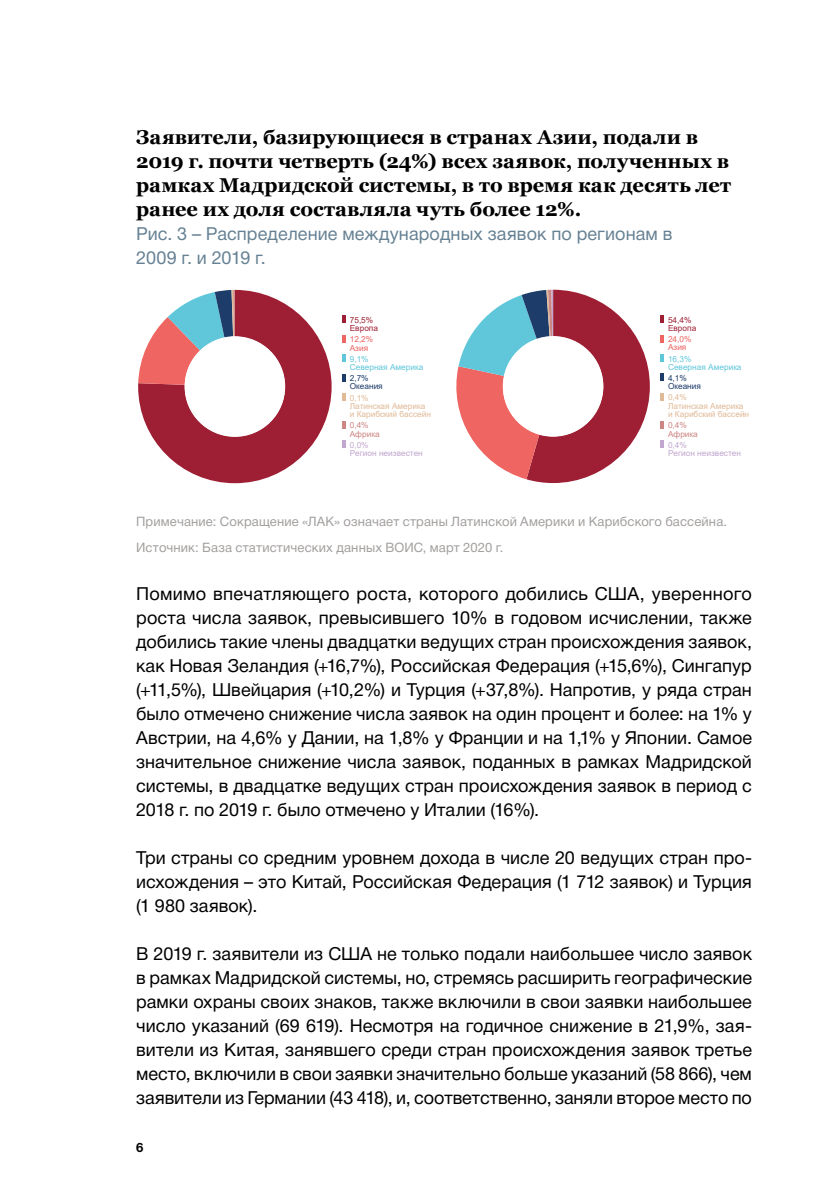
<style>
.page{position:relative;width:840px;height:1191px;background:#fff}
.page>*{position:absolute;margin:0;border:0;box-sizing:border-box;transform-origin:0 0}
.t1{font:700 20px/24px "Georgia";color:#000}
.t2{font:18px/24px "Helvetica Neue Cyr";color:#000;text-align:justify}
.t3{font:18px/24px "Helvetica Neue Cyr";letter-spacing:.005em;color:#668193}
.t4{font:13px/26px "Helvetica Neue Cyr";letter-spacing:.01em;color:#a29f9d}
.t5{font:700 13px "Helvetica Neue Cyr";color:#000}
.t6{font:8.2px/8.2px "Arial";color:#e0ba97}
.t7{font:8.2px/8.2px "Arial";color:#c1a7ce}
.t8{font:8.2px/8.2px "Arial";color:#60c7db}
.t9{font:8.2px/8.2px "Arial";color:#9e1f33}
.t10{font:8.2px/8.2px "Arial";color:#1e3c6a}
.t11{font:8.2px/8.2px "Arial";color:#cc8683}
.t12{font:8.2px/8.2px "Arial";color:#ee6562}
</style>
<div class="page">
<svg style="left:456px;top:289px;width:194px;height:195px"></svg>
<div style="left:503px;top:336px;width:99px;height:100px;background:#fff;border-radius:50%"></div>
<svg style="left:660px;top:315px;width:3px;height:7px"></svg>
<svg style="left:660px;top:335px;width:3px;height:7px"></svg>
<svg style="left:660px;top:354px;width:3px;height:7px"></svg>
<svg style="left:660px;top:374px;width:3px;height:7px"></svg>
<svg style="left:660px;top:393px;width:3px;height:7px"></svg>
<svg style="left:660px;top:421px;width:3px;height:7px"></svg>
<svg style="left:660px;top:441px;width:3px;height:7px"></svg>
<svg style="left:138px;top:289px;width:194px;height:195px"></svg>
<div style="left:185px;top:336px;width:100px;height:100px;background:#fff;border-radius:50%"></div>
<svg style="left:342px;top:316px;width:3px;height:7px"></svg>
<svg style="left:342px;top:335px;width:3px;height:7px"></svg>
<svg style="left:342px;top:355px;width:3px;height:7px"></svg>
<svg style="left:342px;top:374px;width:3px;height:7px"></svg>
<svg style="left:342px;top:393px;width:3px;height:7px"></svg>
<svg style="left:342px;top:421px;width:3px;height:7px"></svg>
<svg style="left:342px;top:441px;width:3px;height:7px"></svg>
<p class="t1" style="left:136px;top:124px;width:596px">Заявители, базирующиеся в странах Азии, подали в 2019 г. почти четверть (24%) всех заявок, полученных в рамках Мадридской системы, в то время как десять лет ранее их доля составляла чуть более 12%.</p>
<p class="t3" style="left:136px;top:222px;width:537px">Рис. 3 – Распределение международных заявок по регионам в<br>2009 г. и 2019 г.</p>
<p class="t9" style="left:349px;top:316px;width:30px">75,5%<br>Европа</p>
<p class="t12" style="left:349px;top:335px;width:25px">12,2%<br>Азия</p>
<p class="t8" style="left:349px;top:355px;width:75px">9,1%<br>Северная Америка</p>
<p class="t10" style="left:349px;top:374px;width:34px">2,7%<br>Океания</p>
<p class="t6" style="left:349px;top:393px;width:83px">0,1%<br>Латинская Америка и Карибский бассейн</p>
<p class="t11" style="left:349px;top:421px;width:31px">0,4%<br>Африка</p>
<p class="t7" style="left:349px;top:441px;width:75px">0,0%<br>Регион неизвестен</p>
<p class="t9" style="left:667px;top:315px;width:30px">54,4%<br>Европа</p>
<p class="t12" style="left:667px;top:335px;width:25px">24,0%<br>Азия</p>
<p class="t8" style="left:667px;top:354px;width:75px">16,3%<br>Северная Америка</p>
<p class="t10" style="left:667px;top:374px;width:34px">4,1%<br>Океания</p>
<p class="t6" style="left:667px;top:393px;width:83px">0,4%<br>Латинская Америка и Карибский бассейн</p>
<p class="t11" style="left:667px;top:421px;width:31px">0,4%<br>Африка</p>
<p class="t7" style="left:667px;top:441px;width:75px">0,4%<br>Регион неизвестен</p>
<p class="t4" style="left:136px;top:509px;width:592px">Примечание: Сокращение «ЛАК» означает страны Латинской Америки и Карибского бассейна.<br>Источник: База статистических данных ВОИС, март 2020 г.</p>
<p class="t2" style="left:136px;top:582px;width:617px">Помимо впечатляющего роста, которого добились США, уверенного роста числа заявок, превысившего 10% в годовом исчислении, также добились такие члены двадцатки ведущих стран происхождения заявок, как Новая Зеландия (+16,7%), Российская Федерация (+15,6%), Сингапур (+11,5%), Швейцария (+10,2%) и Турция (+37,8%). Напротив, у ряда стран было отмечено снижение числа заявок на один процент и более: на 1% у Австрии, на 4,6% у Дании, на 1,8% у Франции и на 1,1% у Японии. Самое значительное снижение числа заявок, поданных в рамках Мадридской системы, в двадцатке ведущих стран происхождения заявок в период с 2018 г. по 2019 г. было отмечено у Италии (16%).</p>
<p class="t2" style="left:136px;top:846px;width:617px">Три страны со средним уровнем дохода в числе 20 ведущих стран про&shy;исхождения – это Китай, Российская Федерация (1 712 заявок) и Турция (1 980 заявок).</p>
<p class="t2" style="left:136px;top:942px;width:617px">В 2019 г. заявители из США не только подали наибольшее число заявок в рамках Мадридской системы, но, стремясь расширить географические рамки охраны своих знаков, также включили в свои заявки наибольшее число указаний (69 619). Несмотря на годичное снижение в 21,9%, зая&shy;вители из Китая, занявшего среди стран происхождения заявок третье место, включили в свои заявки значительно больше указаний (58 866), чем заявители из Германии (43 418), и, соответственно, заняли второе место по</p>
<p class="t5" style="left:136px;top:1140px;width:9px">6</p>
</div>
